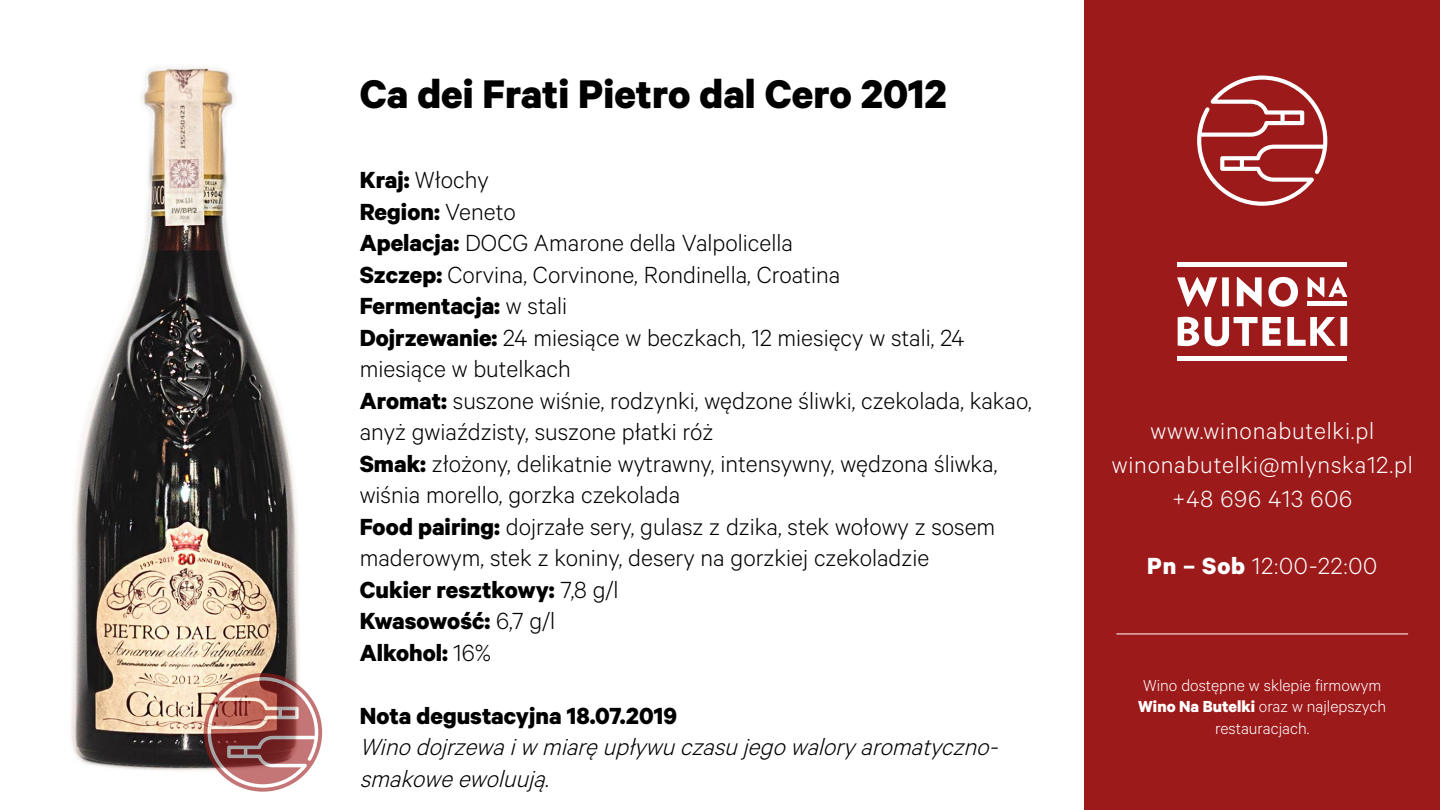
<style>
.page{position:relative;width:1440px;height:810px;background:#fff}
.page>*{position:absolute;margin:0;border:0;box-sizing:border-box;transform-origin:0 0}
.t1{font:700 45px "Calibre";color:#000}
.t2{font:300 26.25px/31.5px "Calibre";color:#000}
.t3{font:300 26.25px/33.8px "Calibre";letter-spacing:.03em;color:#fff;text-align:center}
.t4{font:italic 300 26.25px/31.5px "Calibre";color:#000}
.t5{font:700 26.25px "Calibre";color:#000}
.t6{font:300 18px/21.6px "Calibre";color:#fff;text-align:center}
.s1{font-weight:700}
</style>
<div class="page">
<img style="left:71px;top:66px;width:252px;height:725px">
<svg style="left:204px;top:673px;width:118px;height:119px"></svg>
<svg style="left:208px;top:677px;width:110px;height:111px;background:#b67e7a"></svg>
<div style="left:1084px;top:0;width:356px;height:810px;background:#9d1a1b"></div>
<hr style="left:1116px;top:634px;width:292px;height:1px;background:#fff">
<svg style="left:1197px;top:76px;width:130px;height:130px"></svg>
<svg style="left:1178px;top:317px;width:169px;height:29px"></svg>
<svg style="left:1177px;top:277px;width:85px;height:30px"></svg>
<svg style="left:1308px;top:277px;width:39px;height:20px"></svg>
<svg style="left:1268px;top:277px;width:30px;height:30px"></svg>
<hr style="left:1308px;top:302px;width:39px;height:4px;background:#fff">
<div style="left:1178px;top:356px;width:169px;height:5px;background:#fff"></div>
<div style="left:1178px;top:262px;width:169px;height:5px;background:#fff"></div>
<h1 class="t1" style="left:360px;top:66px;width:589px">Ca dei Frati Pietro dal Cero 2012</h1>
<p class="t2" style="left:360px;top:163px;width:674px"><span class="s1">Kraj:</span> Włochy<br><span class="s1">Region:</span> Veneto<br><span class="s1">Apelacja:</span> DOCG Amarone della Valpolicella<br><span class="s1">Szczep:</span> Corvina, Corvinone, Rondinella, Croatina<br><span class="s1">Fermentacja:</span> w stali<br><span class="s1">Dojrzewanie:</span> 24 miesiące w beczkach, 12 miesięcy w stali, 24 miesiące w butelkach<br><span class="s1">Aromat:</span> suszone wiśnie, rodzynki, wędzone śliwki, czekolada, kakao, anyż gwiaździsty, suszone płatki róż<br><span class="s1">Smak:</span> złożony, delikatnie wytrawny, intensywny, wędzona śliwka, wiśnia morello, gorzka czekolada<br><span class="s1">Food pairing:</span> dojrzałe sery, gulasz z dzika, stek wołowy z sosem maderowym, stek z koniny, desery na gorzkiej czekoladzie<br><span class="s1">Cukier resztkowy:</span> 7,8 g/l<br><span class="s1">Kwasowość:</span> 6,7 g/l<br><span class="s1">Alkohol:</span> 16%</p>
<p class="t5" style="left:360px;top:699px;width:319px">Nota degustacyjna 18.07.2019</p>
<p class="t4" style="left:360px;top:730px;width:646px">Winodojrzewaiw miaręupływuczasujegowaloryaromatyczno&shy;smakoweewoluują.</p>
<p class="t3" style="left:1112px;top:413px;width:303px">www.winonabutelki.pl winonabutelki@mlynska12.pl +48 696 413 606</p>
<p class="t3" style="left:1147px;top:548px;width:232px"><span class="s1">Pn – Sob</span> 12:00-22:00</p>
<p class="t6" style="left:1138px;top:674px;width:250px">Wino dostępne w sklepie firmowym<br><span class="s1">Wino Na Butelki</span> oraz w najlepszych restauracjach.</p>
</div>
